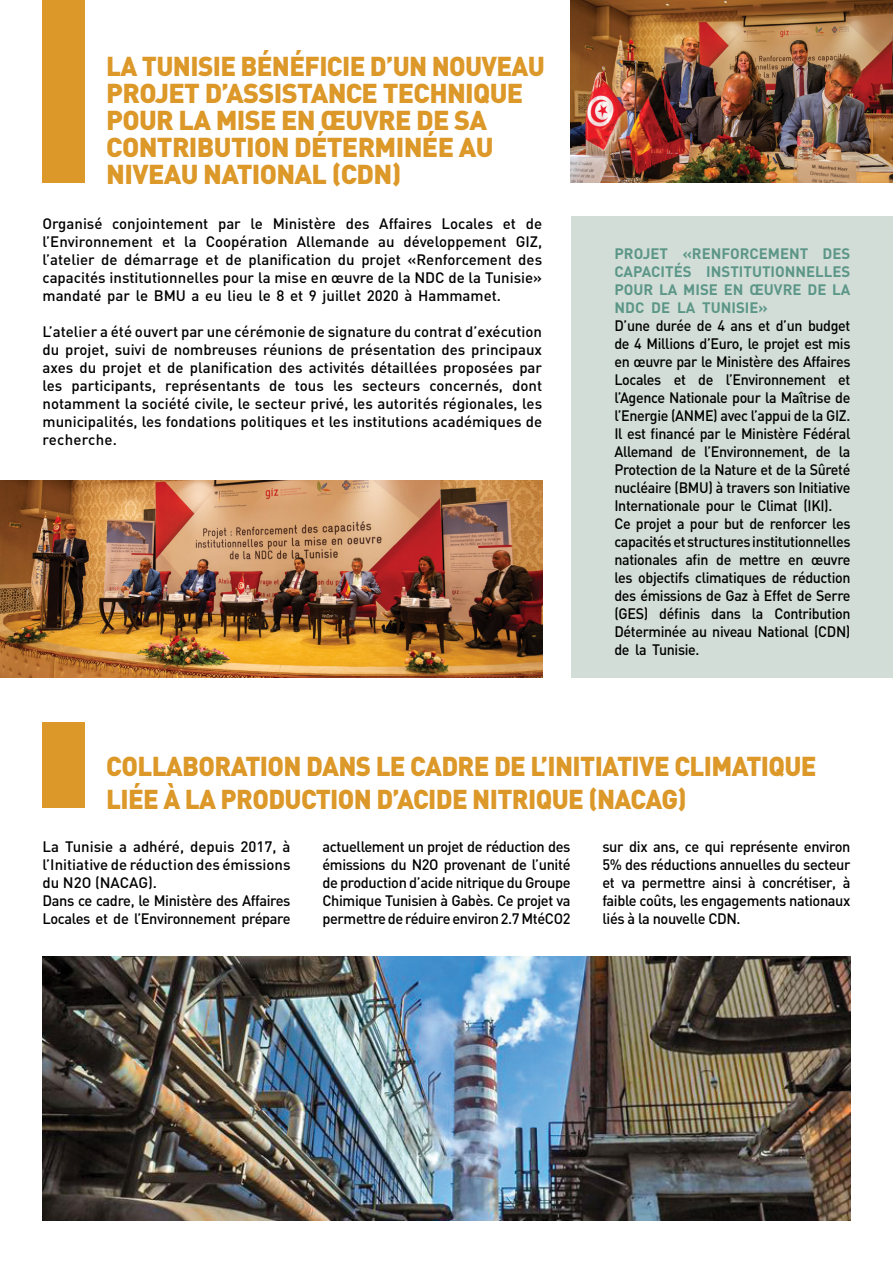
<style>
.page{position:relative;width:893px;height:1263px;background:#fff}
.page>*{position:absolute;margin:0;border:0;box-sizing:border-box;transform-origin:0 0}
.t1{font:900 27px/27px "DIN";letter-spacing:-.025em;color:#dc9828;scale:.96 1}
.t2{font:500 15px/18px "DIN";letter-spacing:-.025em;color:#000;text-align:justify}
.t3{font:500 15px/18px "DIN";letter-spacing:-.025em;color:#000;scale:.95 1}
.t4{font:700 15px/18px "DIN";color:#5c9687;text-align:justify}
</style>
<div class="page">
<div style="left:43px;top:0;width:42px;height:183px;background:#dc9828"></div>
<img style="left:570px;top:0;width:323px;height:183px">
<img style="left:0;top:480px;width:542px;height:198px">
<img style="left:43px;top:957px;width:807px;height:263px">
<div style="left:43px;top:723px;width:42px;height:85px;background:#dc9828"></div>
<div style="left:572px;top:217px;width:321px;height:461px;background:#d2ddd8"></div>
<h1 class="t1" style="left:106px;top:51px;width:458px">LA TUNISIE BÉNÉFICIE D’UN NOUVEAU<br>PROJET D’ASSISTANCE TECHNIQUE<br>POUR LA MISE EN ŒUVRE DE SA<br>CONTRIBUTION DÉTERMINÉE AU<br>NIVEAU NATIONAL (CDN)</h1>
<p class="t2" style="left:43px;top:214px;width:501px">Organisé conjointement par le Ministère des Affaires Locales et de l’Environnement et la Coopération Allemande au développement GIZ, l’atelier de démarrage et de planification du projet «Renforcement des capacités institutionnelles pour la mise en œuvre de la NDC de la Tunisie» mandaté par le BMU a eu lieu le 8 et 9 juillet 2020 à Hammamet.</p>
<p class="t2" style="left:43px;top:322px;width:501px">L’atelier a été ouvert par une cérémonie de signature du contrat d’exécution du projet, suivi de nombreuses réunions de présentation des principaux axes du projet et de planification des activités détaillées proposées par les participants, représentants de tous les secteurs concernés, dont notamment la société civile, le secteur privé, les autorités régionales, les municipalités, les fondations politiques et les institutions académiques de recherche.</p>
<p class="t4" style="left:614px;top:244px;width:237px">PROJET «RENFORCEMENT DES CAPACITÉS INSTITUTIONNELLES POUR LA MISE EN ŒUVRE DE LA NDC DE LA TUNISIE»</p>
<p class="t3" style="left:614px;top:316px;width:250px">D’une durée de 4 ans et d’un budget de 4 Millions d’Euro, le projet est mis en œuvre par le Ministère des Affaires Locales et de l’Environnement et l’Agence Nationale pour la Maîtrise de l’Energie (ANME) avec l’appui de la GIZ.<br>Il est financé par le Ministère Fédéral Allemand de l’Environnement, de la Protection de la Nature et de la Sûreté nucléaire (BMU) à travers son Initiative Internationale pour le Climat (IKI).<br>Ce projet a pour but de renforcer les capacités et structures institutionnelles nationales afin de mettre en œuvre les objectifs climatiques de réduction des émissions de Gaz à Effet de Serre (GES) définis dans la Contribution Déterminée au niveau National (CDN) de la Tunisie.</p>
<h1 class="t1" style="left:106px;top:749px;width:741px;line-height:32.4px">COLLABORATION DANS LE CADRE DE L’INITIATIVE CLIMATIQUE<br>LIÉE À LA PRODUCTION D’ACIDE NITRIQUE (NACAG)</h1>
<p class="t2" style="left:43px;top:837px;width:250px;text-align:left">La Tunisie a adhéré, depuis 2017, à l’Initiative de réduction des émissions du N2O (NACAG).<br>Dans ce cadre, le Ministère des Affaires Locales et de l’Environnement prépare</p>
<p class="t2" style="left:322px;top:837px;width:250px">actuellement un projet de réduction des émissions du N2O provenant de l’unité de production d’acide nitrique du Groupe Chimique Tunisien à Gabès. Ce projet va permettre de réduire environ 2.7 MtéCO2</p>
<p class="t2" style="left:602px;top:837px;width:250px">sur dix ans, ce qui représente environ 5% des réductions annuelles du secteur et va permettre ainsi à concrétiser, à faible coûts, les engagements nationaux liés à la nouvelle CDN.</p>
</div>
